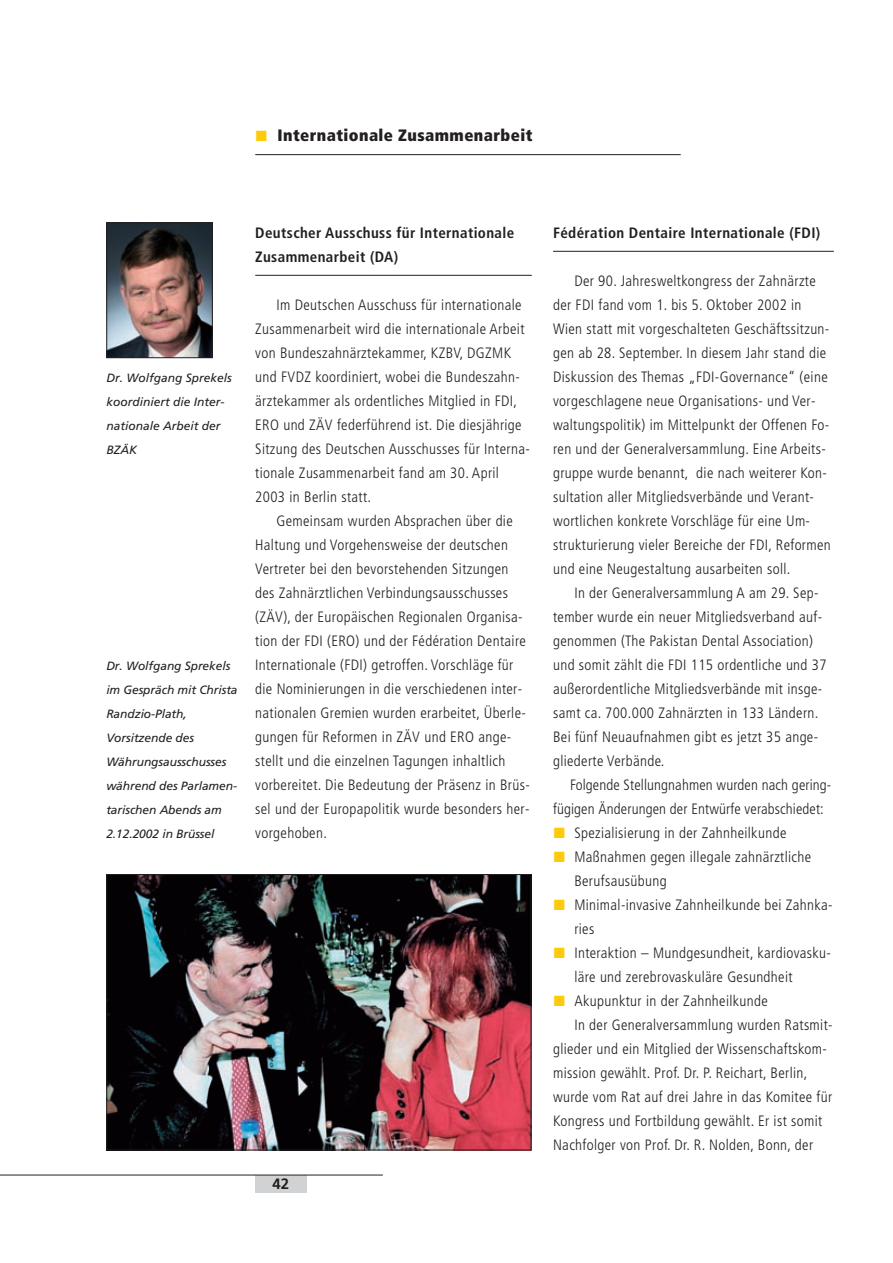
<style>
.page{position:relative;width:893px;height:1263px;background:#fff}
.page>*{position:absolute;margin:0;border:0;box-sizing:border-box;transform-origin:0 0}
.t1{font:900 condensed 16.5px "Frutiger";letter-spacing:.025em;color:#231f20}
.t2{font:300 condensed 15px/24px "Frutiger";letter-spacing:.025em;color:#231f20}
.t3{font:700 condensed 15px/24px "Frutiger";letter-spacing:.025em;color:#231f20}
.t4{font:700 15px "Frutiger";color:#231f20}
.t5{font:italic 12px/24px "Frutiger";letter-spacing:-.005em;color:#231f20}
.s1{font-family:"European Pi Three";font-weight:400;font-stretch:normal;font-size:15px;color:#feca0a}
.s2{font-family:"European Pi Three";font-weight:400;font-stretch:normal;color:#feca0a}
</style>
<div class="page">
<div style="left:255px;top:1175px;width:51px;height:17px;background:#d1d2d4"></div>
<hr style="left:1px;top:1175px;width:382px;height:1px;background:#231f20">
<hr style="left:255px;top:275px;width:276px;height:1px;background:#231f20">
<hr style="left:553px;top:251px;width:280px;height:1px;background:#231f20">
<hr style="left:255px;top:154px;width:425px;height:1px;background:#231f20">
<img style="left:108px;top:225px;width:103px;height:131px">
<div style="left:106px;top:223px;width:107px;height:135px;border:1px solid #231f20"></div>
<img style="left:108px;top:876px;width:421px;height:272px">
<div style="left:106px;top:874px;width:425px;height:276px;border:1px solid #231f20"></div>
<p class="t1" style="left:255px;top:129px;width:279px"><span class="s1">-</span> Internationale Zusammenarbeit</p>
<p class="t5" style="left:106px;top:367px;width:127px">Dr. Wolfgang Sprekels koordiniert die Inter&shy;nationale Arbeit der<br>BZÄK</p>
<p class="t5" style="left:106px;top:655px;width:133px">Dr. Wolfgang Sprekels im Gespräch mit Christa<br>Randzio-Plath,<br>Vorsitzende des<br>Währungsausschusses während des Parlamen&shy;tarischen Abends am<br>2.12.2002 in Brüssel</p>
<p class="t3" style="left:255px;top:222px;width:260px">Deutscher Ausschuss für Internationale<br>Zusammenarbeit (DA)</p>
<p class="t2" style="left:255px;top:294px;width:276px;text-indent:21px">Im Deutschen Ausschuss für internationale Zusammenarbeit wird die internationale Arbeit von Bundeszahnärztekammer, KZBV, DGZMK und FVDZ koordiniert, wobei die Bundeszahn&shy;ärztekammer als ordentliches Mitglied in FDI, ERO und ZÄV federführend ist. Die diesjährige Sitzung des Deutschen Ausschusses für Interna&shy;tionale Zusammenarbeit fand am 30. April 2003 in Berlin statt.</p>
<p class="t2" style="left:255px;top:510px;width:276px;text-indent:21px">Gemeinsam wurden Absprachen über die Haltung und Vorgehensweise der deutschen Vertreter bei den bevorstehenden Sitzungen des Zahnärztlichen Verbindungsausschusses (ZÄV), der Europäischen Regionalen Organisa&shy;tion der FDI (ERO) und der Fédération Dentaire Internationale (FDI) getroffen. Vorschläge für die Nominierungen in die verschiedenen inter&shy;nationalen Gremien wurden erarbeitet, Überle&shy;gungen für Reformen in ZÄV und ERO ange&shy;stellt und die einzelnen Tagungen inhaltlich vorbereitet. Die Bedeutung der Präsenz in Brüs&shy;sel und der Europapolitik wurde besonders her&shy;vorgehoben.</p>
<p class="t4" style="left:272px;top:1177px;width:18px">42</p>
<p class="t3" style="left:553px;top:222px;width:269px">Fédération Dentaire Internationale (FDI)</p>
<p class="t2" style="left:553px;top:270px;width:279px;text-indent:21px">Der 90. Jahresweltkongress der Zahnärzte der FDI fand vom 1. bis 5. Oktober 2002 in Wien statt mit vorgeschalteten Geschäftssitzun&shy;gen ab 28. September. In diesem Jahr stand die Diskussion des Themas „FDI-Governance“ (eine vorgeschlagene neue Organisations- und Ver&shy;waltungspolitik) im Mittelpunkt der Offenen Fo&shy;ren und der Generalversammlung. Eine Arbeits&shy;gruppe wurde benannt, die nach weiterer Kon&shy;sultation aller Mitgliedsverbände und Verant&shy;wortlichen konkrete Vorschläge für eine Um&shy;strukturierung vieler Bereiche der FDI, Reformen und eine Neugestaltung ausarbeiten soll.</p>
<p class="t2" style="left:553px;top:582px;width:275px;text-indent:21px">In der Generalversammlung A am 29. Sep&shy;tember wurde ein neuer Mitgliedsverband auf&shy;genommen (The Pakistan Dental Association) und somit zählt die FDI 115 ordentliche und 37 außerordentliche Mitgliedsverbände mit insge&shy;samt ca. 700.000 Zahnärzten in 133 Ländern.<br>Bei fünf Neuaufnahmen gibt es jetzt 35 ange&shy;gliederte Verbände.</p>
<p class="t2" style="left:553px;top:774px;width:280px;text-indent:17px">Folgende Stellungnahmen wurden nach gering&shy;fügigen Änderungen der Entwürfe verabschiedet:</p>
<p class="t2" style="left:553px;top:822px;width:235px"><span class="s2">-</span> Spezialisierung in der Zahnheilkunde</p>
<p class="t2" style="left:574px;top:846px;width:238px;text-indent:-21px"><span class="s2">-</span> Maßnahmen gegen illegale zahnärztliche<br>Berufsausübung</p>
<p class="t2" style="left:574px;top:894px;width:260px;text-indent:-21px"><span class="s2">-</span> Minimal-invasive Zahnheilkunde bei Zahnka&shy;ries</p>
<p class="t2" style="left:574px;top:942px;width:258px;text-indent:-21px"><span class="s2">-</span> Interaktion – Mundgesundheit, kardiovasku&shy;läre und zerebrovaskuläre Gesundheit</p>
<p class="t2" style="left:553px;top:990px;width:216px"><span class="s2">-</span> Akupunktur in der Zahnheilkunde</p>
<p class="t2" style="left:574px;top:1014px;width:260px">In der Generalversammlung wurden Ratsmit-</p>
<p class="t2" style="left:553px;top:1038px;width:275px">glieder und ein Mitglied der Wissenschaftskom-</p>
<p class="t2" style="left:553px;top:1062px;width:256px">mission gewählt. Prof. Dr. P. Reichart, Berlin,</p>
<p class="t2" style="left:553px;top:1086px;width:281px">wurde vom Rat auf drei Jahre in das Komitee für</p>
<p class="t2" style="left:553px;top:1110px;width:271px">Kongress und Fortbildung gewählt. Er ist somit</p>
<p class="t2" style="left:553px;top:1134px;width:262px">Nachfolger von Prof. Dr. R. Nolden, Bonn, der</p>
</div>
